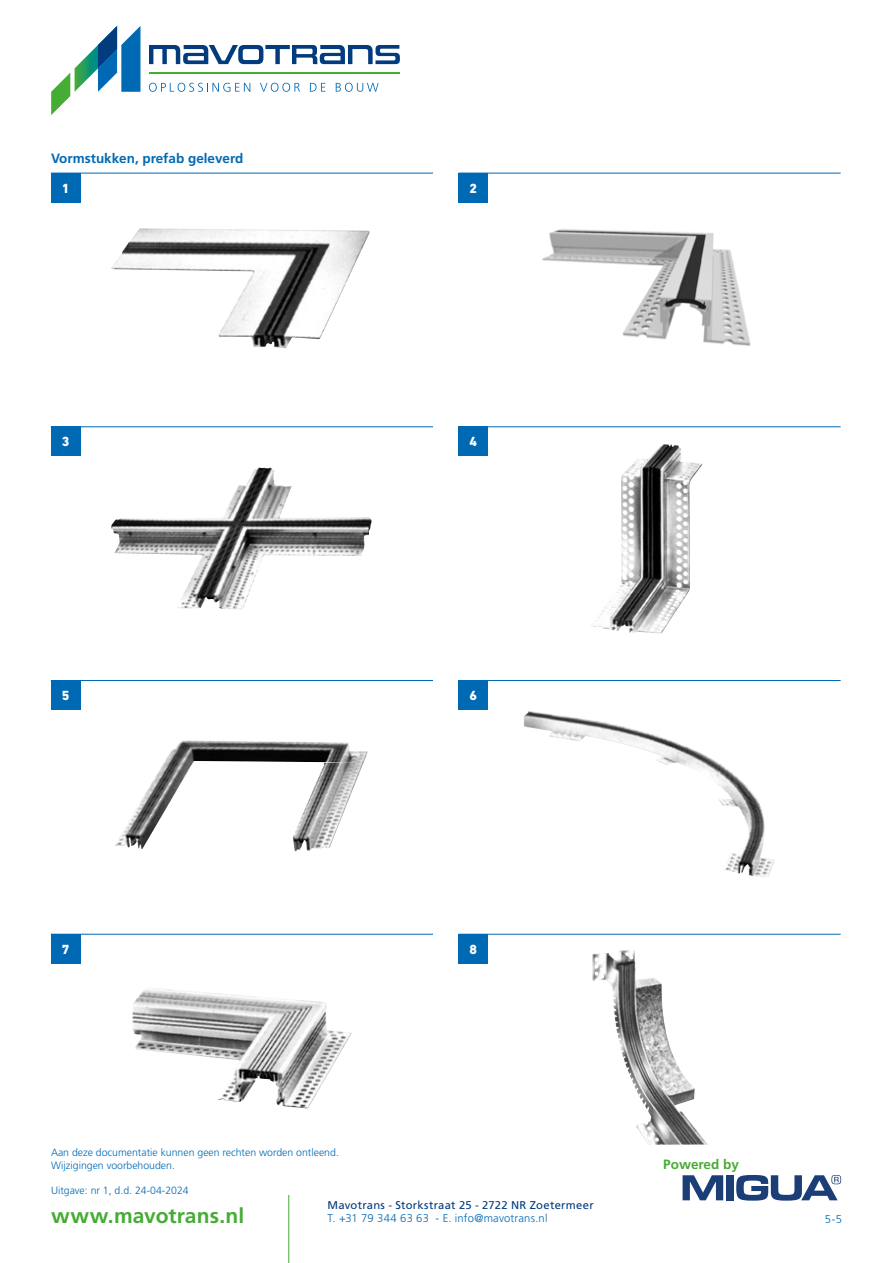
<style>
.page{position:relative;width:893px;height:1263px;background:#fff}
.page>*{position:absolute;margin:0;border:0;box-sizing:border-box;transform-origin:0 0}
.t1{font:700 21px "Frutiger LT Std";letter-spacing:.005em;color:#45ac34}
.t2{font:700 13.5px "Frutiger LT Std";color:#0069b4}
.t3{font:700 13.5px "Frutiger LT Std";color:#47ac35}
.t4{font:800 13.5px "DIN Next LT Pro";color:#fff}
.t5{font:11.25px "Frutiger LT Std";letter-spacing:.025em;color:#023b7e}
.t6{font:300 11.25px "Frutiger LT Std";letter-spacing:.015em;color:#0069b4}
.t7{font:300 10.5px/12.6px "Frutiger LT Std";color:#0069b4}
</style>
<div class="page">
<svg style="left:683px;top:1175px;width:40px;height:25px"></svg>
<div style="left:726px;top:1175px;width:8px;height:25px;background:#1c3e77"></div>
<svg style="left:736px;top:1175px;width:105px;height:25px"></svg>
<hr style="left:288px;top:1195px;width:1px;height:68px;background:#45ac34">
<svg style="left:51px;top:26px;width:89px;height:89px"></svg>
<svg style="left:149px;top:45px;width:251px;height:19px"></svg>
<hr style="left:149px;top:73px;width:251px;height:1px;background:#45ac34">
<svg style="left:149px;top:83px;width:101px;height:9px"></svg>
<svg style="left:260px;top:83px;width:40px;height:9px"></svg>
<svg style="left:310px;top:83px;width:15px;height:9px"></svg>
<svg style="left:336px;top:83px;width:43px;height:9px"></svg>
<img style="left:591px;top:444px;width:112px;height:190px">
<img style="left:111px;top:228px;width:259px;height:120px">
<img style="left:542px;top:229px;width:209px;height:117px">
<img style="left:111px;top:468px;width:260px;height:141px">
<img style="left:115px;top:740px;width:253px;height:111px">
<img style="left:524px;top:711px;width:251px;height:166px">
<img style="left:132px;top:988px;width:219px;height:120px">
<img style="left:592px;top:950px;width:116px;height:195px">
<div style="left:51px;top:173px;width:30px;height:29px;background:#0069b4"></div>
<div style="left:51px;top:426px;width:30px;height:30px;background:#0069b4"></div>
<div style="left:51px;top:680px;width:30px;height:30px;background:#0069b4"></div>
<div style="left:51px;top:934px;width:30px;height:29px;background:#0069b4"></div>
<div style="left:458px;top:173px;width:30px;height:29px;background:#0069b4"></div>
<div style="left:458px;top:426px;width:30px;height:30px;background:#0069b4"></div>
<div style="left:458px;top:680px;width:30px;height:30px;background:#0069b4"></div>
<div style="left:458px;top:934px;width:30px;height:29px;background:#0069b4"></div>
<hr style="left:51px;top:173px;width:382px;height:1px;background:#0069b4">
<hr style="left:51px;top:426px;width:382px;height:1px;background:#0069b4">
<hr style="left:51px;top:680px;width:382px;height:1px;background:#0069b4">
<hr style="left:51px;top:934px;width:382px;height:1px;background:#0069b4">
<hr style="left:458px;top:173px;width:383px;height:1px;background:#0069b4">
<hr style="left:458px;top:426px;width:383px;height:1px;background:#0069b4">
<hr style="left:458px;top:680px;width:383px;height:1px;background:#0069b4">
<hr style="left:458px;top:934px;width:383px;height:1px;background:#0069b4">
<p class="t2" style="left:51px;top:151px;width:194px">Vormstukken, prefab geleverd</p>
<p class="t4" style="left:62px;top:180px;width:9px">1</p>
<p class="t4" style="left:470px;top:180px;width:9px">2</p>
<p class="t4" style="left:62px;top:434px;width:9px">3</p>
<p class="t4" style="left:470px;top:434px;width:9px">4</p>
<p class="t4" style="left:62px;top:687px;width:9px">5</p>
<p class="t4" style="left:470px;top:687px;width:9px">6</p>
<p class="t4" style="left:62px;top:941px;width:9px">7</p>
<p class="t4" style="left:470px;top:941px;width:9px">8</p>
<p class="t7" style="left:51px;top:1146px;width:289px">Aan deze documentatie kunnen geen rechten worden ontleend.<br>Wijzigingen voorbehouden.</p>
<p class="t7" style="left:51px;top:1184px;width:139px">Uitgave: nr 1, d.d. 24-04-2024</p>
<p class="t5" style="left:327px;top:1198px;width:268px">Mavotrans - Storkstraat 25 - 2722 NR Zoetermeer</p>
<h1 class="t1" style="left:51px;top:1203px;width:195px">www.mavotrans.nl</h1>
<p class="t6" style="left:327px;top:1212px;width:222px">T. +31 79 344 63 63 - E. info@mavotrans.nl</p>
<p class="t6" style="left:825px;top:1212px;width:18px">5-5</p>
<p class="t3" style="left:663px;top:1156px;width:77px">Powered by</p>
</div>
